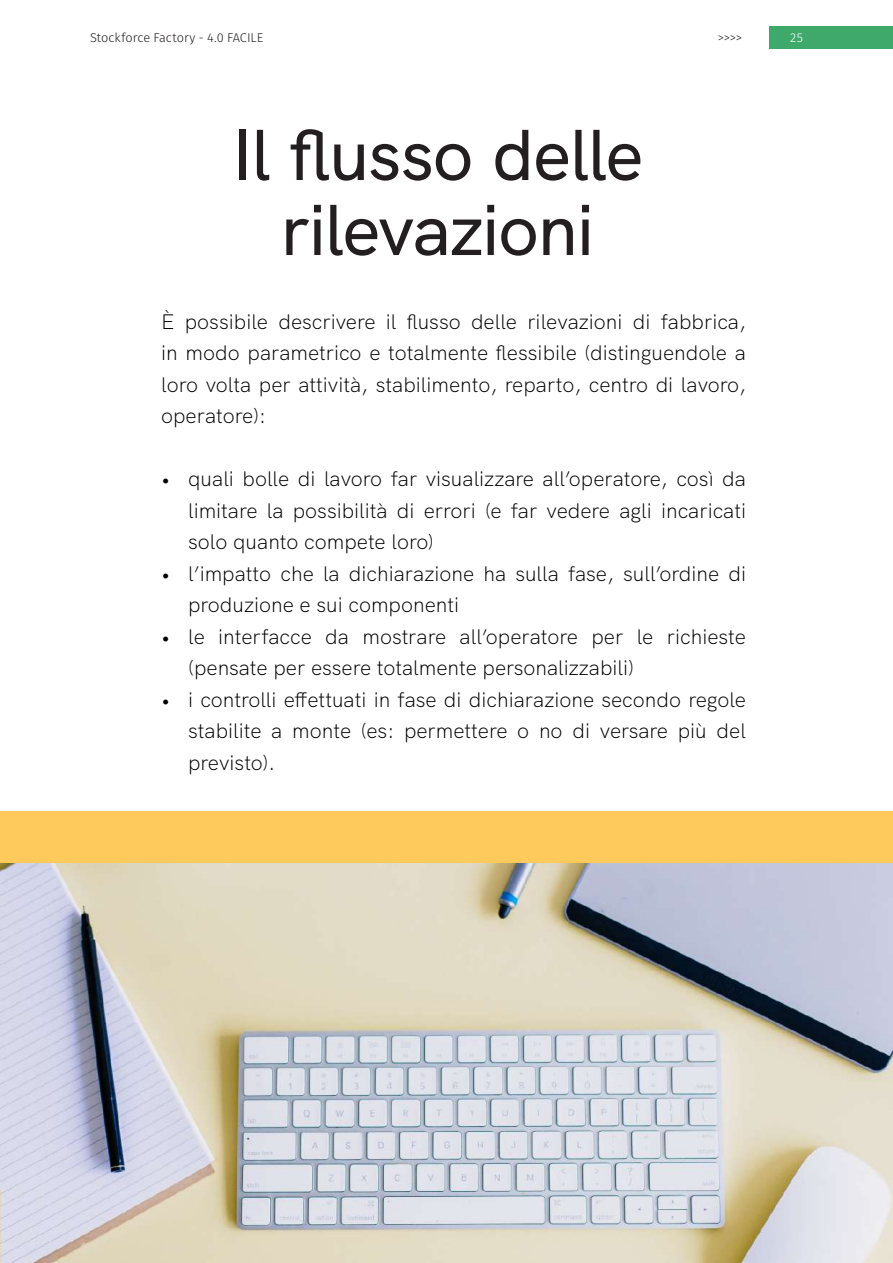
<style>
.page{position:relative;width:893px;height:1263px;background:#fff}
.page>*{position:absolute;margin:0;border:0;box-sizing:border-box;transform-origin:0 0}
.t1{font:500 72px/75px "HK Grotesk";letter-spacing:-.02em;color:#231f20;text-align:center}
.t2{font:300 21px/31.5px "HK Grotesk";color:#000001;text-align:justify}
.t3{font:300 12.75px "Fira Sans";color:#231f20}
.t4{font:300 12.75px "Fira Sans";color:#fff}
</style>
<div class="page">
<img style="left:0;top:863px;width:893px;height:400px">
<div style="left:0;top:811px;width:893px;height:52px;background:#feca5c"></div>
<div style="left:769px;top:26px;width:124px;height:23px;background:#3fa96b"></div>
<p class="t3" style="left:90px;top:28px;width:175px">Stockforce Factory - 4.0 FACILE</p>
<p class="t3" style="left:718px;top:28px;width:26px">&gt;&gt;&gt;&gt;</p>
<p class="t4" style="left:790px;top:28px;width:14px">25</p>
<h1 class="t1" style="left:232px;top:111px;width:413px">Il flusso delle rilevazioni</h1>
<p class="t2" style="left:161px;top:304px;width:586px">È possibile descrivere il flusso delle rilevazioni di fabbrica, in modo parametrico e totalmente flessibile (distinguendole a loro volta per attività, stabilimento, reparto, centro di lavoro, operatore):</p>
<p class="t2" style="left:188px;top:461px;width:559px;text-indent:-27px">• quali bolle di lavoro far visualizzare all’operatore, così da limitare la possibilità di errori (e far vedere agli incaricati solo quanto compete loro)</p>
<p class="t2" style="left:188px;top:556px;width:559px;text-indent:-27px">• l’impatto che la dichiarazione ha sulla fase, sull’ordine di produzione e sui componenti</p>
<p class="t2" style="left:188px;top:619px;width:559px;text-indent:-27px">• le interfacce da mostrare all’operatore per le richieste (pensate per essere totalmente personalizzabili)</p>
<p class="t2" style="left:188px;top:682px;width:559px;text-indent:-27px">• i controlli effettuati in fase di dichiarazione secondo regole stabilite a monte (es: permettere o no di versare più del previsto).</p>
</div>
